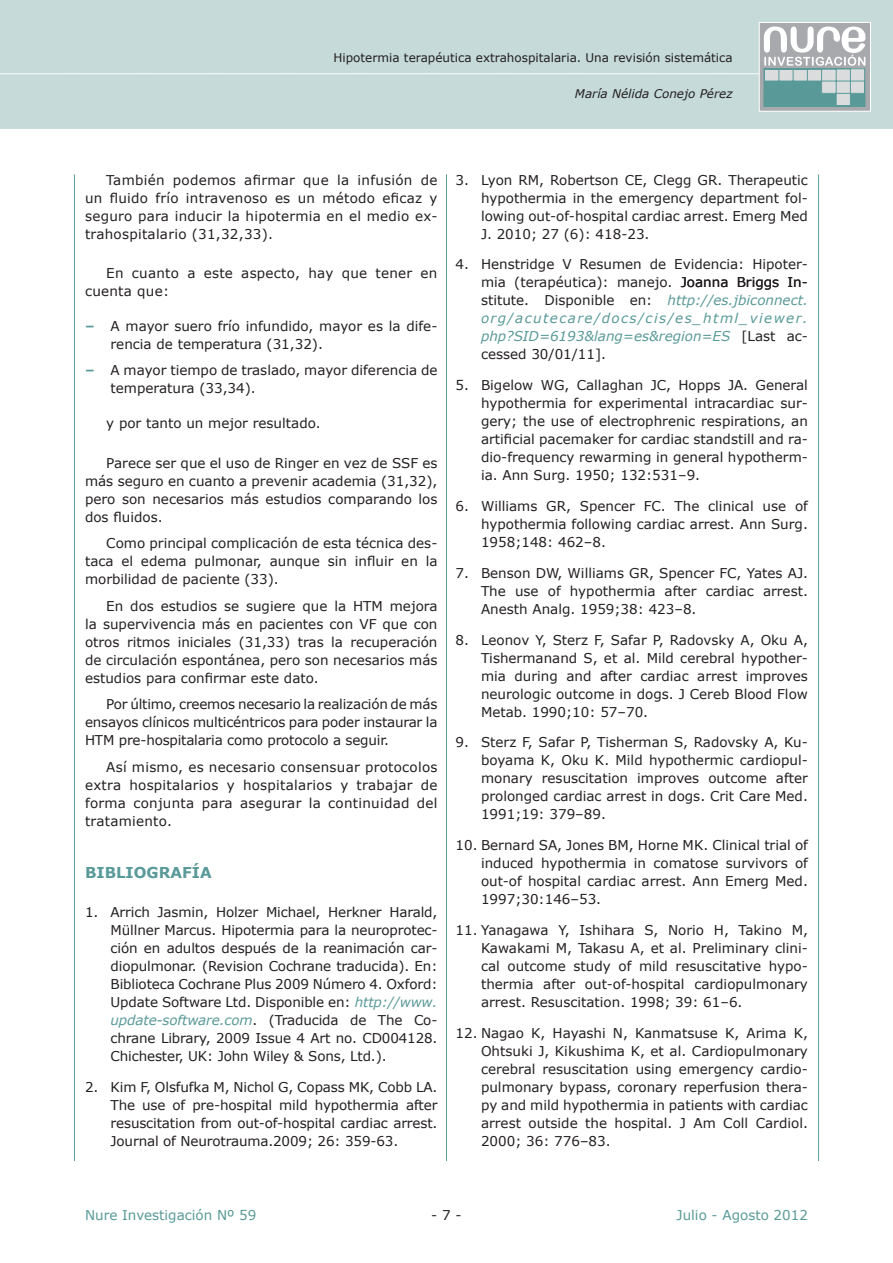
<style>
.page{position:relative;width:893px;height:1263px;background:#fff}
.page>*{position:absolute;margin:0;border:0;box-sizing:border-box;transform-origin:0 0}
.t1{font:18px "Times";color:#fff}
.TITULO_1{font:700 15px "Verdana";color:#599a98}
.Sangre_1{font:13.5px/18px "Verdana";color:#231f20;text-align:justify}
.Texto{font:13.5px/18px "Verdana";color:#231f20;text-align:justify}
.Texto_5{font:13.5px/18px "Verdana";color:#231f20;text-align:justify}
.Texto_5-2{font:13.5px/18px "Verdana";letter-spacing:.02em;color:#231f20}
.t2{font:13.5px "Verdana";color:#599a98}
.t3{font:12px "Verdana";color:#231f20}
.t4{font:italic 12px "Verdana";color:#231f20}
.s1{font-weight:700;color:#599a98}
.s2{font-style:italic;color:#599a98}
</style>
<div class="page">
<div style="left:1px;top:0;width:892px;height:128px;background:#c5dad9"></div>
<hr style="left:0;top:0;width:1px;height:128px;background:#c5dad9">
<div style="left:759px;top:23px;width:111px;height:88px;background:#a8a9ad"></div>
<svg style="left:764px;top:27px;width:102px;height:80px"></svg>
<div style="left:759px;top:22px;width:112px;height:90px;border:1px solid #fff"></div>
<hr style="left:446px;top:174px;width:1px;height:987px;background:#599a98">
<hr style="left:74px;top:174px;width:1px;height:987px;background:#599a98">
<hr style="left:818px;top:174px;width:1px;height:987px;background:#599a98">
<p class="t3" style="left:333px;top:50px;width:401px">Hipotermia terapéutica extrahospitalaria. Una revisión sistemática</p>
<p class="t4" style="left:575px;top:86px;width:159px">María Nélida Conejo Pérez</p>
<h1 class="t1" style="left:0;top:56px;width:838px">_____________________________________________________________________________________________</h1>
<p class="Texto" style="left:85px;top:170px;width:354px;text-indent:21px">También podemos afirmar que la infusión de un fluido frío intravenoso es un método eficaz y seguro para inducir la hipotermia en el medio ex&shy;trahospitalario (31,32,33).</p>
<p class="Texto_5-2" style="left:85px;top:264px;width:354px;text-indent:21px">En cuanto a este aspecto, hay que tener en cuenta que:</p>
<p class="Sangre_1" style="left:111px;top:317px;width:328px;text-indent:-26px"><span class="s1">–</span> A mayor suero frío infundido, mayor es la dife&shy;rencia de temperatura (31,32).</p>
<p class="Sangre_1" style="left:111px;top:361px;width:328px;text-indent:-26px"><span class="s1">–</span> A mayor tiempo de traslado, mayor diferencia de temperatura (33,34).</p>
<p class="Texto_5" style="left:106px;top:414px;width:216px">y por tanto un mejor resultado.</p>
<p class="Texto_5" style="left:85px;top:453px;width:354px;text-indent:21px">Parece ser que el uso de Ringer en vez de SSF es más seguro en cuanto a prevenir academia (31,32), pero son necesarios más estudios comparando los dos fluidos.</p>
<p class="Texto" style="left:85px;top:534px;width:354px;text-indent:21px">Como principal complicación de esta técnica des&shy;taca el edema pulmonar, aunque sin influir en la morbilidad de paciente (33).</p>
<p class="Texto" style="left:85px;top:596px;width:354px;text-indent:21px">En dos estudios se sugiere que la HTM mejora la supervivencia más en pacientes con VF que con otros ritmos iniciales (31,33) tras la recuperación de circulación espontánea, pero son necesarios más estudios para confirmar este dato.</p>
<p class="Texto" style="left:85px;top:695px;width:354px;text-indent:21px">Por último, creemos necesario la realización de más ensayos clínicos multicéntricos para poder instaurar la HTM pre-hospitalaria como protocolo a seguir.</p>
<p class="Texto" style="left:85px;top:757px;width:354px;text-indent:21px">Así mismo, es necesario consensuar protocolos extra hospitalarios y hospitalarios y trabajar de forma conjunta para asegurar la continuidad del tratamiento.</p>
<p class="TITULO_1" style="left:85px;top:863px;width:42px">BIBLIO</p>
<p class="TITULO_1" style="left:147px;top:863px;width:67px">GRAFÍA</p>
<p class="Sangre_1" style="left:111px;top:903px;width:328px;text-indent:-26px">1. Arrich Jasmin, Holzer Michael, Herkner Harald, Müllner Marcus. Hipotermia para la neuroprotec&shy;ción en adultos después de la reanimación car&shy;diopulmonar. (Revision Cochrane traducida). En:<br>Biblioteca Cochrane Plus 2009 Número 4. Oxford:<br>Update Software Ltd. Disponible en: <span class="s2">http://www. update-software.com</span>. (Traducida de The Co&shy;chrane Library, 2009 Issue 4 Art no. CD004128.<br>Chichester, UK: John Wiley &amp; Sons, Ltd.).</p>
<p class="Sangre_1" style="left:111px;top:1077px;width:328px;text-indent:-26px">2. Kim F, Olsfufka M, Nichol G, Copass MK, Cobb LA.<br>The use of pre-hospital mild hypothermia after resuscitation from out-of-hospital cardiac arrest.<br>Journal of Neurotrauma.2009; 26: 359-63.</p>
<p class="Sangre_1" style="left:481px;top:170px;width:328px;text-indent:-26px">3. Lyon RM, Robertson CE, Clegg GR. Therapeutic hypothermia in the emergency department fol&shy;lowing out-of-hospital cardiac arrest. Emerg Med J. 2010; 27 (6): 418-23.</p>
<p class="Sangre_1" style="left:481px;top:255px;width:328px;text-indent:-26px">4. Henstridge V Resumen de Evidencia: Hipoter&shy;mia (terapéutica): manejo. Joanna Briggs In&shy;stitute. Disponible en: <span class="s2">http://es.jbiconnect. org/acutecare/docs/cis/es_html_viewer. php?SID=6193&amp;lang=es&amp;region=ES</span> [Last ac&shy;cessed 30/01/11].</p>
<p class="Sangre_1" style="left:481px;top:376px;width:328px;text-indent:-26px">5. Bigelow WG, Callaghan JC, Hopps JA. General hypothermia for experimental intracardiac sur&shy;gery; the use of electrophrenic respirations, an artificial pacemaker for cardiac standstill and ra&shy;dio-frequency rewarming in general hypotherm&shy;ia. Ann Surg. 1950; 132:531–9.</p>
<p class="Sangre_1" style="left:481px;top:497px;width:328px;text-indent:-26px">6. Williams GR, Spencer FC. The clinical use of hypothermia following cardiac arrest. Ann Surg.<br>1958;148: 462–8.</p>
<p class="Sangre_1" style="left:481px;top:563px;width:328px;text-indent:-26px">7. Benson DW, Williams GR, Spencer FC, Yates AJ.<br>The use of hypothermia after cardiac arrest.<br>Anesth Analg. 1959;38: 423–8.</p>
<p class="Sangre_1" style="left:481px;top:630px;width:328px;text-indent:-26px">8. Leonov Y, Sterz F, Safar P, Radovsky A, Oku A, Tishermanand S, et al. Mild cerebral hypother&shy;mia during and after cardiac arrest improves neurologic outcome in dogs. J Cereb Blood Flow Metab. 1990;10: 57–70.</p>
<p class="Sangre_1" style="left:481px;top:733px;width:328px;text-indent:-26px">9. Sterz F, Safar P, Tisherman S, Radovsky A, Ku&shy;boyama K, Oku K. Mild hypothermic cardiopul&shy;monary resuscitation improves outcome after prolonged cardiac arrest in dogs. Crit Care Med.<br>1991;19: 379–89.</p>
<p class="Sangre_1" style="left:481px;top:836px;width:328px;text-indent:-26px">10. Bernard SA, Jones BM, Horne MK. Clinical trial of induced hypothermia in comatose survivors of out-of hospital cardiac arrest. Ann Emerg Med.<br>1997;30:146–53.</p>
<p class="Sangre_1" style="left:481px;top:920px;width:328px;text-indent:-26px">11. Yanagawa Y, Ishihara S, Norio H, Takino M, Kawakami M, Takasu A, et al. Preliminary clini&shy;cal outcome study of mild resuscitative hypo&shy;thermia after out-of-hospital cardiopulmonary arrest. Resuscitation. 1998; 39: 61–6.</p>
<p class="Sangre_1" style="left:481px;top:1023px;width:328px;text-indent:-26px">12. Nagao K, Hayashi N, Kanmatsuse K, Arima K, Ohtsuki J, Kikushima K, et al. Cardiopulmonary cerebral resuscitation using emergency cardio&shy;pulmonary bypass, coronary reperfusion thera&shy;py and mild hypothermia in patients with cardiac arrest outside the hospital. J Am Coll Cardiol.<br>2000; 36: 776–83.</p>
<p class="t2" style="left:85px;top:1207px;width:173px">Nure Investigación Nº 59</p>
<p class="Sangre_1" style="left:431px;top:1206px;width:32px">- 7 -</p>
<p class="t2" style="left:677px;top:1207px;width:133px">Julio - Agosto 2012</p>
</div>
